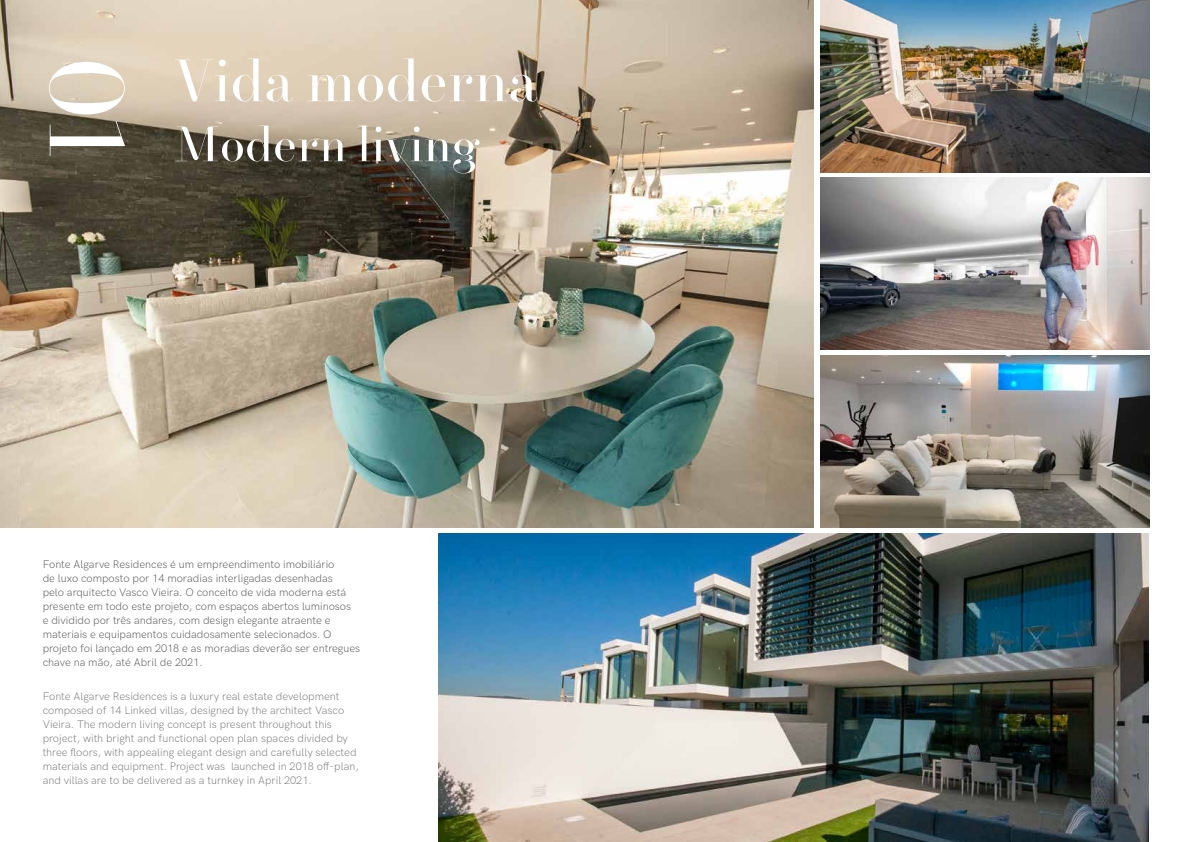
<style>
.page{position:relative;width:1191px;height:842px;background:#fff}
.page>*{position:absolute;margin:0;border:0;box-sizing:border-box;transform-origin:0 0}
.t1{font:107.5px "New Paris King Size";color:#fff}
.t2{font:60px "New Paris King Size";color:#fff}
.t3{font:50px "New Paris King Size";color:#fff}
.t4{font:300 11px/14px "HK Grotesk";color:#494848}
.t5{font:300 11px/14px "HK Grotesk";color:#6d6d6d}
</style>
<div class="page">
<img style="left:0;top:0;width:814px;height:527px">
<img style="left:438px;top:534px;width:710px;height:308px">
<img style="left:820px;top:355px;width:329px;height:172px">
<img style="left:820px;top:177px;width:329px;height:173px">
<img style="left:820px;top:0;width:329px;height:172px">
<h1 class="t1" style="left:146px;top:57px;width:107px;rotate:90deg">01</h1>
<h2 class="t2" style="left:175px;top:48px;width:364px">Vida moderna</h2>
<h3 class="t3" style="left:175px;top:117px;width:307px">Modern living</h3>
<p class="t4" style="left:43px;top:556px;width:319px">Fonte Algarve Residences é um empreendimento imobiliário<br>de luxo composto por 14 moradias interligadas desenhadas<br>pelo arquitecto Vasco Vieira. O conceito de vida moderna está presente em todo este projeto, com espaços abertos luminosos<br>e dividido por três andares, com design elegante atraente e materiais e equipamentos cuidadosamente selecionados. O projeto foi lançado em 2018 e as moradias deverão ser entregues chave na mão, até Abril de 2021.</p>
<p class="t5" style="left:43px;top:688px;width:318px">Fonte Algarve Residences is a luxury real estate development composed of 14 Linked villas, designed by the architect Vasco Vieira. The modern living concept is present throughout this project, with bright and functional open plan spaces divided by three floors, with appealing elegant design and carefully selected materials and equipment. Project was launched in 2018 off-plan, and villas are to be delivered as a turnkey in April 2021.</p>
</div>
